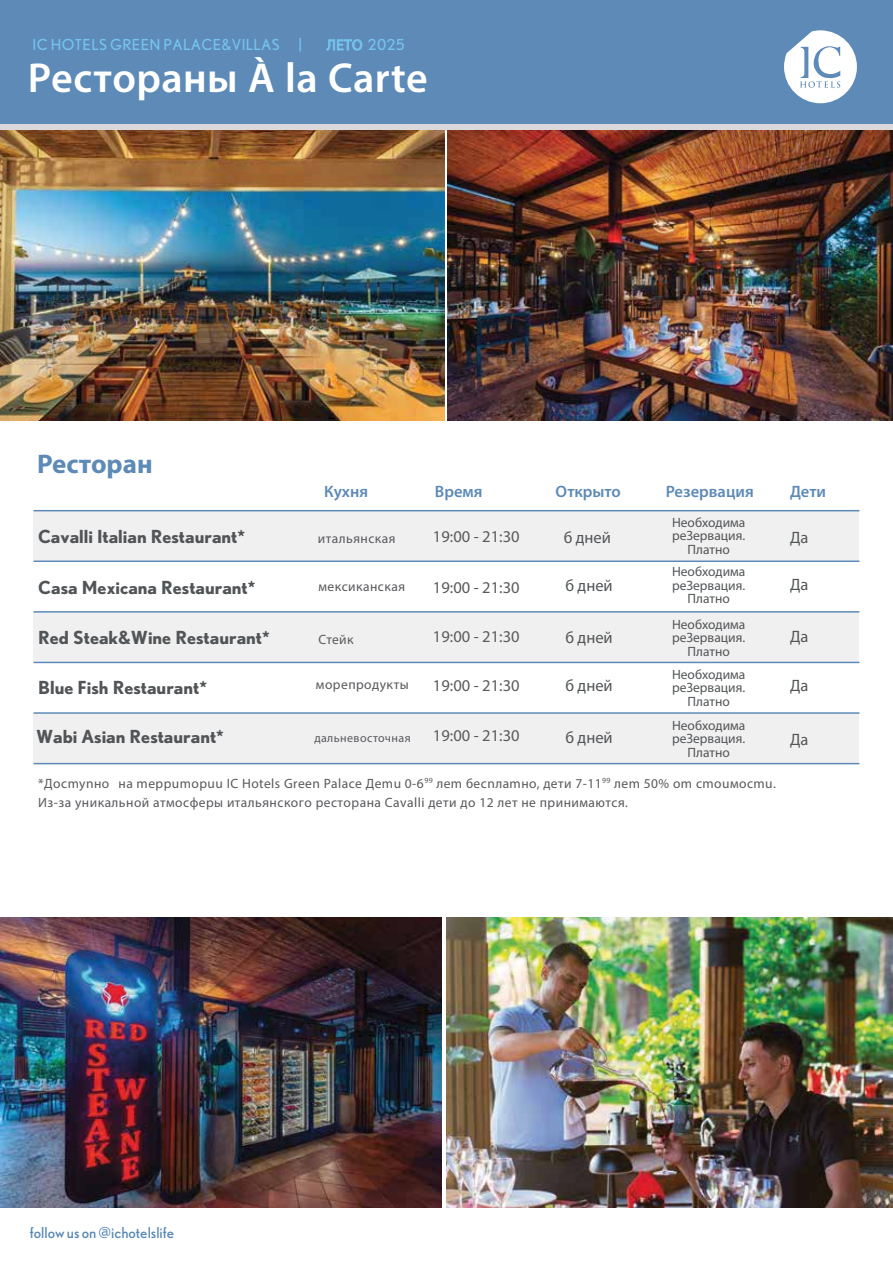
<style>
.page{position:relative;width:893px;height:1263px;background:#fff}
.page>*{position:absolute;margin:0;border:0;box-sizing:border-box;transform-origin:0 0}
.t1{font:600 42px "Myriad Pro";letter-spacing:.01em;color:#fff}
.t2{font:700 27px "Myriad Pro";color:#5d8ab6}
.t3{font:700 18px "Nobel";color:#525557}
.t4{font:16.5px "Myriad Pro";color:#5b5b5d}
.t5{font:16.5px "Myriad Pro";color:#525557}
.t6{font:600 16.5px "Myriad Pro";color:#5d8ab6}
.t7{font:15.15px "Nobel";letter-spacing:.025em;color:#74c2ed}
.t8{font:15.15px "Myriad Pro";color:#74c2ed}
.t9{font:15px "Nobel";color:#5889b5}
.t10{font:13.5px/19.8px "Myriad Pro";letter-spacing:.035em;color:#59585c}
.t11{font:13.5px/13.5px "Myriad Pro";color:#525557;text-align:center}
.t12{font:12px "Myriad Pro";letter-spacing:.035em;color:#59585c}
.s1{font-family:"Nobel"}
</style>
<div class="page">
<div style="left:34px;top:511px;width:825px;height:49px;background:#f1f0f1"></div>
<div style="left:34px;top:612px;width:825px;height:50px;background:#f1f0f1"></div>
<div style="left:34px;top:713px;width:825px;height:50px;background:#f1f0f1"></div>
<hr style="left:34px;top:510px;width:825px;height:1px;background:#5d8ab6">
<hr style="left:34px;top:560px;width:825px;height:2px;background:#5d8ab6">
<hr style="left:34px;top:611px;width:825px;height:2px;background:#5d8ab6">
<hr style="left:34px;top:662px;width:825px;height:1px;background:#5d8ab6">
<hr style="left:34px;top:712px;width:825px;height:2px;background:#5d8ab6">
<hr style="left:34px;top:763px;width:825px;height:1px;background:#5d8ab6">
<div style="left:0;top:0;width:893px;height:124px;background:#5d8ab6"></div>
<div style="left:0;top:124px;width:893px;height:6px;background:#dad8da"></div>
<svg style="left:784px;top:30px;width:73px;height:73px"></svg>
<img style="left:446px;top:918px;width:447px;height:289px">
<img style="left:448px;top:130px;width:445px;height:290px">
<img style="left:0;top:130px;width:445px;height:290px">
<img style="left:0;top:918px;width:442px;height:290px">
<svg style="left:327px;top:39px;width:35px;height:11px"></svg>
<p class="t7" style="left:33px;top:36px;width:271px">IC HOTELS GREEN PALACE&amp;VILLAS |</p>
<p class="t8" style="left:327px;top:36px;width:79px">ЛЕТО <span class="s1">2025</span></p>
<h1 class="t1" style="left:28px;top:51px;width:401px">Рестораны À la Carte</h1>
<h2 class="t2" style="left:37px;top:446px;width:117px">Ресторан</h2>
<p class="t6" style="left:324px;top:480px;width:45px">Кухня</p>
<p class="t6" style="left:435px;top:480px;width:49px">Время</p>
<p class="t6" style="left:556px;top:480px;width:67px">Открыто</p>
<p class="t6" style="left:666px;top:480px;width:90px">Резервация</p>
<p class="t6" style="left:790px;top:480px;width:37px">Дети</p>
<p class="t11" style="left:672px;top:515px;width:75px">Нeoбxoдимa peЗepвaция.<br>Платно</p>
<p class="t11" style="left:672px;top:565px;width:75px">Нeoбxoдимa peЗepвaция.<br>Платно</p>
<p class="t11" style="left:672px;top:617px;width:75px">Нeoбxoдимa peЗepвaция.<br>Платно</p>
<p class="t11" style="left:672px;top:667px;width:75px">Нeoбxoдимa peЗepвaция.<br>Платно</p>
<p class="t11" style="left:672px;top:718px;width:75px">Нeoбxoдимa peЗepвaция.<br>Платно</p>
<p class="t10" style="left:38px;top:773px;width:739px">*Дocmynнo нa meppumopuu IC Hotels Green Palace Дemu 0-6<sup>99</sup> лem бecnлamнo, дети 7-11<sup>99</sup> лem 50% om cmouмocmu.<br>Из-за уникальной атмосферы итальянского ресторана Cavalli дети до 12 лет не принимаются.</p>
<h3 class="t3" style="left:38px;top:526px;width:209px">Cavalli Italian Restaurant*</h3>
<h3 class="t3" style="left:38px;top:577px;width:219px">Casa Mexicana Restaurant*</h3>
<p class="t10" style="left:318px;top:528px;width:79px">итaльянскaя</p>
<p class="t4" style="left:433px;top:526px;width:88px">19:00 - 21:30</p>
<p class="t5" style="left:564px;top:527px;width:49px">б днeй</p>
<p class="t5" style="left:566px;top:575px;width:49px">б днeй</p>
<p class="t5" style="left:566px;top:627px;width:49px">б днeй</p>
<p class="t5" style="left:566px;top:675px;width:49px">б днeй</p>
<p class="t5" style="left:566px;top:727px;width:49px">б днeй</p>
<p class="t4" style="left:433px;top:577px;width:88px">19:00 - 21:30</p>
<p class="t10" style="left:318px;top:576px;width:88px">мeкcикaнскaя</p>
<h3 class="t3" style="left:38px;top:627px;width:233px">Red Steak&amp;Wine Restaurant*</h3>
<h3 class="t3" style="left:38px;top:676px;width:170px">Blue Fish Restaurant*</h3>
<h3 class="t3" style="left:36px;top:726px;width:189px">Wabi Asian Restaurant*</h3>
<p class="t4" style="left:433px;top:626px;width:88px">19:00 - 21:30</p>
<p class="t10" style="left:318px;top:629px;width:37px">Стейк</p>
<p class="t10" style="left:316px;top:674px;width:94px">мopeпpoдyкты</p>
<p class="t4" style="left:433px;top:676px;width:88px">19:00 - 21:30</p>
<p class="t4" style="left:433px;top:726px;width:88px">19:00 - 21:30</p>
<p class="t12" style="left:314px;top:730px;width:98px">дaльнeвoсточнaя</p>
<p class="t5" style="left:790px;top:527px;width:20px">Дa</p>
<p class="t5" style="left:790px;top:574px;width:20px">Дa</p>
<p class="t5" style="left:790px;top:626px;width:20px">Дa</p>
<p class="t5" style="left:790px;top:676px;width:20px">Дa</p>
<p class="t5" style="left:790px;top:729px;width:20px">Дa</p>
<p class="t9" style="left:30px;top:1223px;width:146px">follow us on @ichotelslife</p>
</div>
